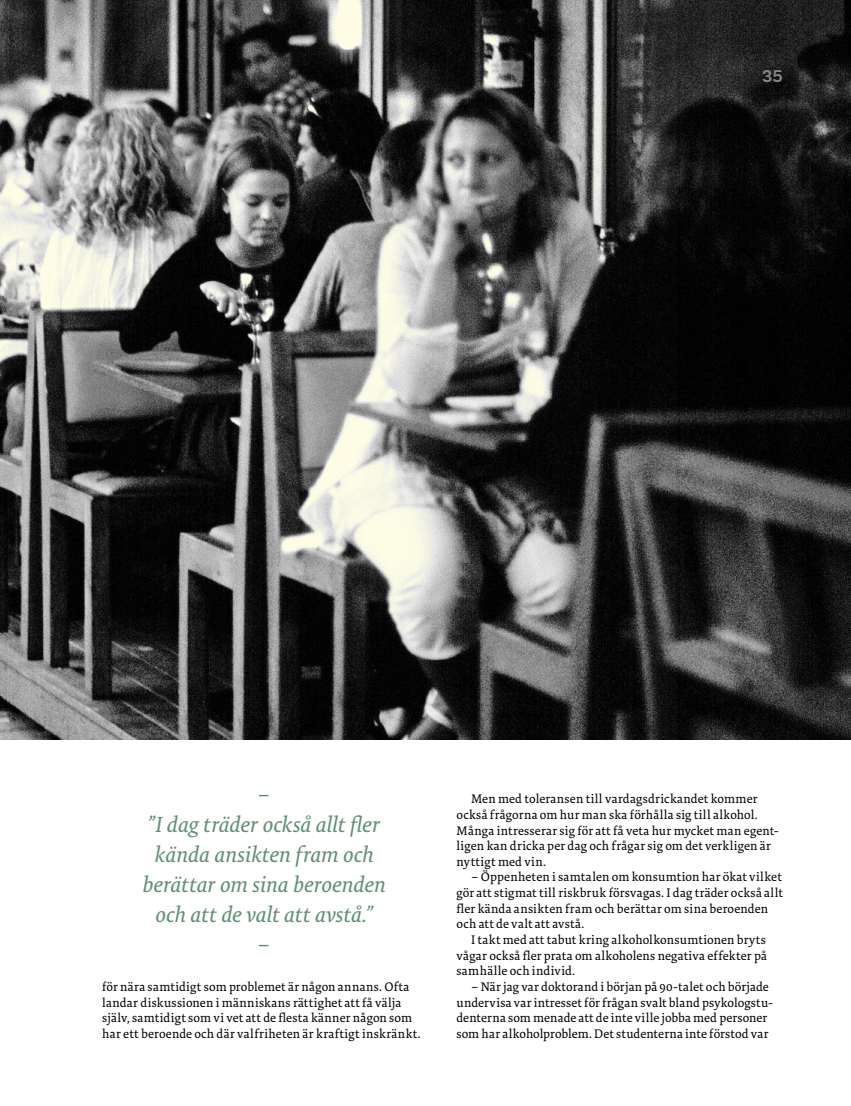
<style>
.page{position:relative;width:851px;height:1106px;background:#fff}
.page>*{position:absolute;margin:0;border:0;box-sizing:border-box;transform-origin:0 0}
.t1{font:italic 22.5px/30px "Tundra OT";letter-spacing:-.005em;color:#5e9172;text-align:center}
.t2{font:600 18px "Basic Sans";color:#878787}
.t3{font:12.75px/15.6px "Tundra OT";letter-spacing:.015em;color:#000}
</style>
<div class="page">
<img style="left:0;top:0;width:850px;height:739px">
<h2 class="t2" style="left:762px;top:65px;width:22px">35</h2>
<h1 class="t1" style="left:142px;top:780px;width:245px">–<br>”I dag träder också allt fler kända ansikten fram och berättar om sina beroenden och att de valt att avstå.”<br>–</h1>
<p class="t3" style="left:102px;top:979px;width:320px">för nära samtidigt som problemet är någon annans. Ofta landar diskussionen i människans rättighet att få välja själv, samtidigt som vi vet att de flesta känner någon som har ett beroende och där valfriheten är kraftigt inskränkt.</p>
<p class="t3" style="left:456px;top:791px;width:324px;text-indent:14px">Men med toleransen till vardagsdrickandet kommer också frågorna om hur man ska förhålla sig till alkohol.<br>Många intresserar sig för att få veta hur mycket man egent&shy;ligen kan dricka per dag och frågar sig om det verkligen är nyttigt med vin.</p>
<p class="t3" style="left:456px;top:870px;width:328px;text-indent:14px">– Öppenheten i samtalen om konsumtion har ökat vilket gör att stigmat till riskbruk försvagas. I dag träder också allt fler kända ansikten fram och berättar om sina beroenden och att de valt att avstå.</p>
<p class="t3" style="left:456px;top:932px;width:312px;text-align:justify;text-indent:14px">I takt med att tabut kring alkoholkonsumtionen bryts vågar också fler prata om alkoholens negativa effekter på samhälle och individ.</p>
<p class="t3" style="left:456px;top:979px;width:318px;text-indent:14px">– När jag var doktorand i början på 90-talet och började undervisa var intresset för frågan svalt bland psykologstu&shy;denterna som menade att de inte ville jobba med personer som har alkoholproblem. Det studenterna inte förstod var</p>
</div>
